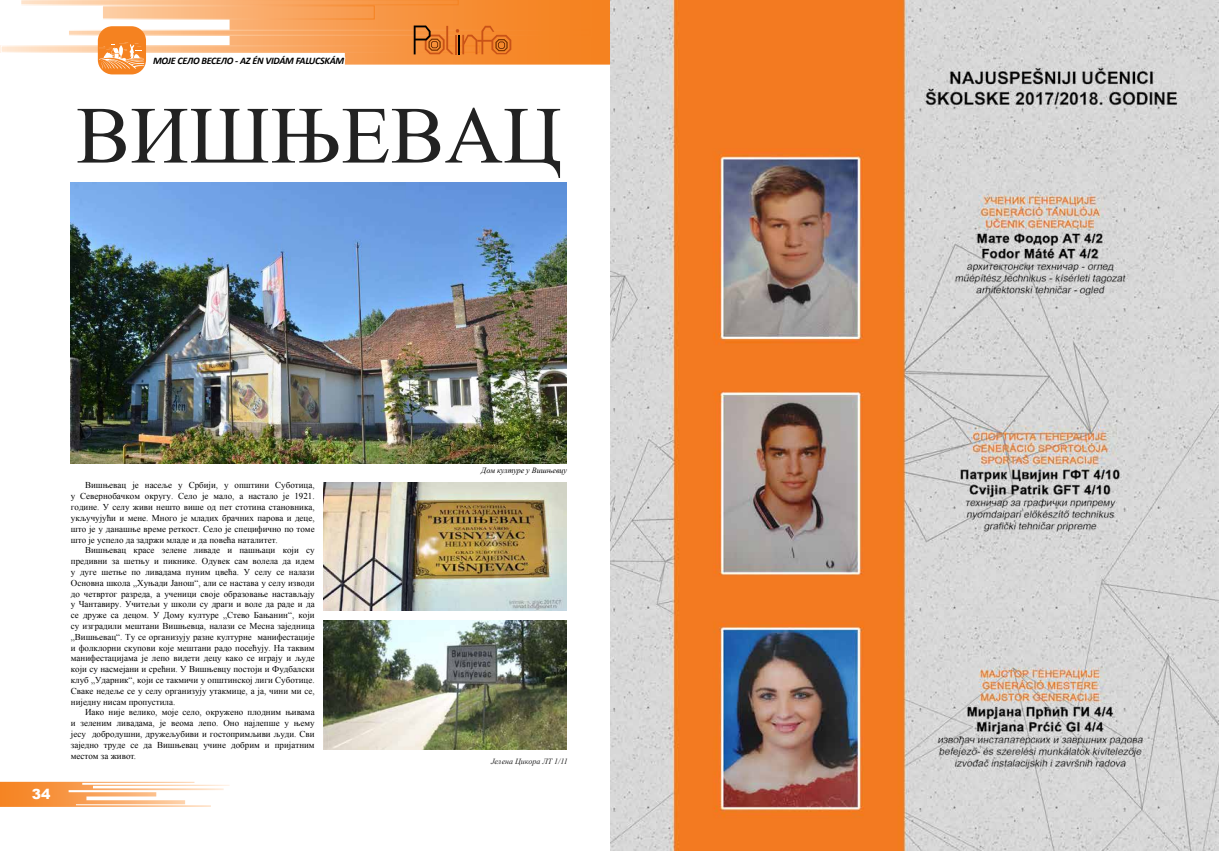
<style>
.page{position:relative;width:1219px;height:851px;background:#fff}
.page>*{position:absolute;margin:0;border:0;box-sizing:border-box;transform-origin:0 0}
.t1{font:81px "Times New Roman";color:#222}
.t2{font:900 14px "Arial";color:#fff}
.t3{font:italic 700 10px "Calibri";letter-spacing:-.025em;color:#000}
.t4{font:9px/10.8px "Times New Roman";color:#000;text-align:justify}
.t5{font:italic 8px "Times New Roman";color:#000}
.t6{font:italic 8px "Times New Roman";color:#222}
</style>
<div class="page">
<svg style="left:0;top:781px;width:230px;height:25px"></svg>
<svg style="left:0;top:0;width:610px;height:75px"></svg>
<img style="left:323px;top:620px;width:244px;height:129px">
<img style="left:71px;top:183px;width:496px;height:280px">
<img style="left:323px;top:482px;width:244px;height:128px">
<img style="left:610px;top:0;width:609px;height:850px">
<p class="t3" style="left:153px;top:54px;width:193px">МОЈЕ СЕЛО ВЕСЕЛО - AZ ÉN VIDÁM FALUCSKÁM</p>
<h1 class="t1" style="left:76px;top:78px;width:487px">ВИШЊЕВАЦ</h1>
<h2 class="t2" style="left:32px;top:783px;width:20px">34</h2>
<p class="t4" style="left:71px;top:479px;width:245px;text-indent:14px">Вишњевац је насеље у Србији, у општини Суботица, у Севернобачком округу. Село је мало, а настало је 1921. године. У селу живи нешто више од пет стотина становника, укључујући и мене. Много је младих брачних парова и деце, што је у данашње време реткост. Село је специфично по томе што је успело да задржи младе и да повећа наталитет.</p>
<p class="t4" style="left:71px;top:544px;width:245px;text-indent:14px">Вишњевац красе зелене ливаде и пашњаци који су предивни за шетњу и пикнике. Одувек сам волела да идем у дуге шетње по ливадама пуним цвећа. У селу се налази Основна школа „Хуњади Јанош“, али се настава у селу изводи до четвртог разреда, а ученици своје образовање настављају у Чантавиру. Учитељи у школи су драги и воле да раде и да се друже са децом. У Дому културе „Стево Бањанин“, који су изградили мештани Вишњевца, налази се Месна заједница „Вишњевац“. Ту се организују разне културне манифестације и фолклорни скупови које мештани радо посећују. На таквим манифестацијама је лепо видети децу како се играју и људе који су насмејани и срећни. У Вишњевцу постоји и Фудбалски клуб „Ударник“, који се такмичи у општинској лиги Суботице.<br>Сваке недеље се у селу организују утакмице, а ја, чини ми се, ниједну нисам пропустила.</p>
<p class="t4" style="left:71px;top:706px;width:245px;text-indent:14px">Иако није велико, моје село, окружено плодним њивама и зеленим ливадама, је веома лепо. Оно најлепше у њему јесу добродушни, дружељубиви и гостопримљиви људи. Сви заједно труде се да Вишњевац учине добрим и пријатним местом за живот.</p>
<p class="t5" style="left:481px;top:464px;width:87px">Дом културе у Вишњевцу</p>
<p class="t6" style="left:491px;top:756px;width:78px">Јелена Цикора ЛТ 1/11</p>
</div>
